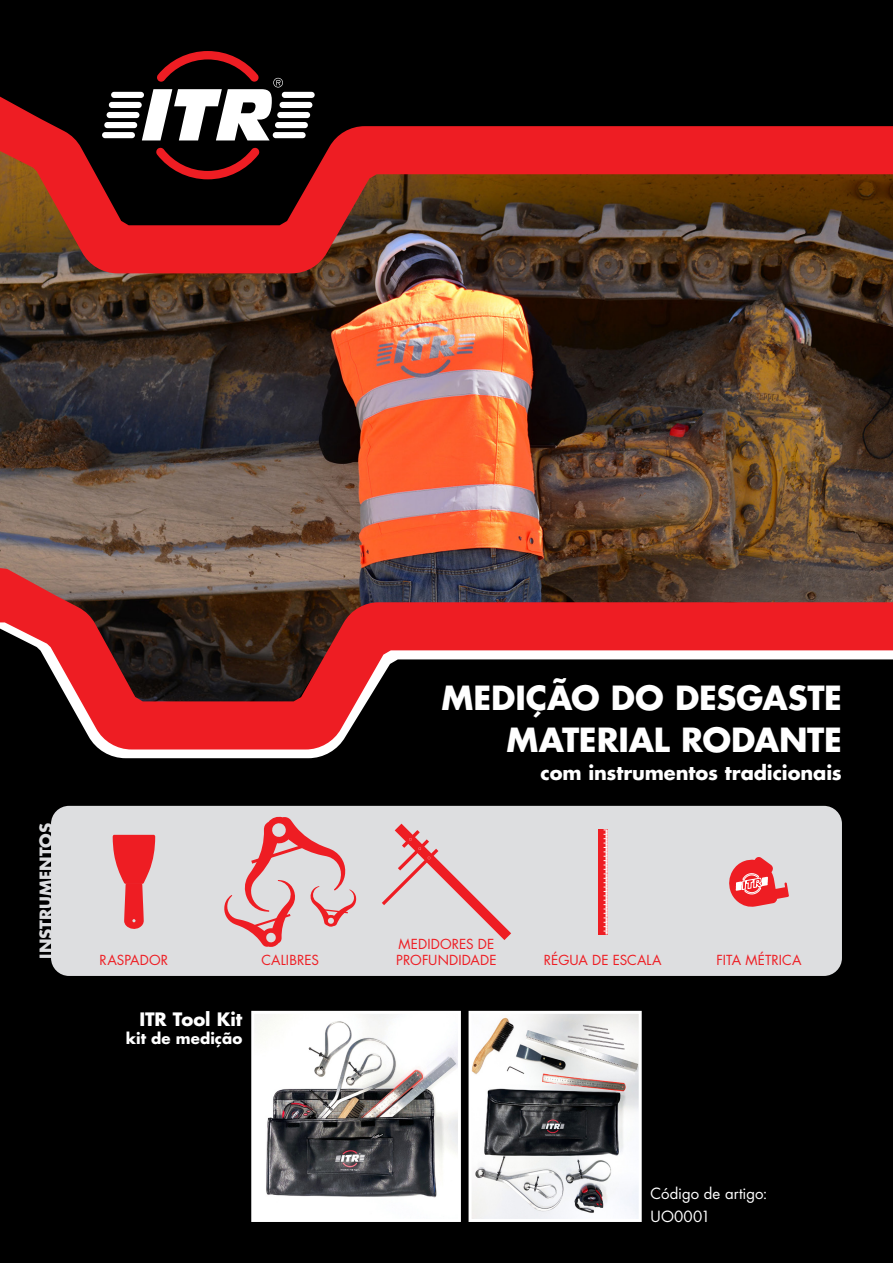
<style>
.page{position:relative;width:893px;height:1263px;background:#fff}
.page>*{position:absolute;margin:0;border:0;box-sizing:border-box;transform-origin:0 0}
.t1{font:700 32.4px "Futura Std";letter-spacing:-.005em;color:#fff}
.t2{font:700 19.5px "Futura Std";letter-spacing:-.005em;color:#fff}
.t3{font:700 18px "Futura Std";letter-spacing:-.005em;color:#fff}
.t4{font:700 16.5px "Futura Std";letter-spacing:-.005em;color:#dddee0}
.t5{font:15px "Futura Std";color:#fff}
.t6{font:700 15px "Futura Std";letter-spacing:.005em;color:#fff}
.t7{font:13.5px "Futura Std";letter-spacing:.005em;color:#ee1d23}
</style>
<div class="page">
<img style="left:0;top:273px;width:893px;height:543px">
<div style="left:0;top:816px;width:893px;height:447px;background:#000"></div>
<svg style="left:0;top:0;width:893px;height:273px"></svg>
<svg style="left:156px;top:147px;width:104px;height:32px"></svg>
<svg style="left:102px;top:51px;width:213px;height:89px"></svg>
<img style="left:255px;top:1015px;width:202px;height:203px">
<div style="left:251px;top:1011px;width:210px;height:211px;border:3px solid #fff"></div>
<img style="left:473px;top:1015px;width:165px;height:203px">
<div style="left:469px;top:1011px;width:173px;height:211px;border:3px solid #fff"></div>
<div style="left:51px;top:806px;width:791px;height:170px;background:#dddee0;border-radius:18px"></div>
<svg style="left:224px;top:816px;width:132px;height:131px"></svg>
<svg style="left:729px;top:857px;width:60px;height:50px"></svg>
<svg style="left:382px;top:824px;width:129px;height:116px"></svg>
<div style="left:598px;top:829px;width:10px;height:105px;background:#ee1d23"></div>
<svg style="left:604px;top:830px;width:4px;height:105px"></svg>
<svg style="left:113px;top:835px;width:42px;height:94px"></svg>
<svg style="left:0;top:459px;width:893px;height:299px"></svg>
<img style="left:0;top:465px;width:893px;height:284px">
<p class="t4" style="left:35px;top:959px;width:137px;rotate:-90deg">INSTRUMENTOS</p>
<p class="t1" style="left:441px;top:676px;width:402px">MEDIÇÃO DO DESGASTE</p>
<p class="t1" style="left:506px;top:718px;width:337px">MATERIAL RODANTE</p>
<p class="t2" style="left:540px;top:759px;width:303px">com instrumentos tradicionais</p>
<p class="t7" style="left:399px;top:935px;width:97px">MEDIDORES DE</p>
<p class="t7" style="left:100px;top:952px;width:70px">RASPADOR</p>
<p class="t7" style="left:396px;top:952px;width:102px">PROFUNDIDADE</p>
<p class="t7" style="left:544px;top:952px;width:119px">RÉGUA DE ESCALA</p>
<p class="t7" style="left:261px;top:952px;width:59px">CALIBRES</p>
<p class="t7" style="left:717px;top:952px;width:86px">FITA MÉTRICA</p>
<p class="t3" style="left:139px;top:1007px;width:104px">ITR Tool Kit</p>
<p class="t6" style="left:126px;top:1028px;width:118px">kit de medição</p>
<p class="t5" style="left:651px;top:1184px;width:118px">Código de artigo:</p>
<p class="t5" style="left:651px;top:1207px;width:61px">UO0001</p>
</div>
